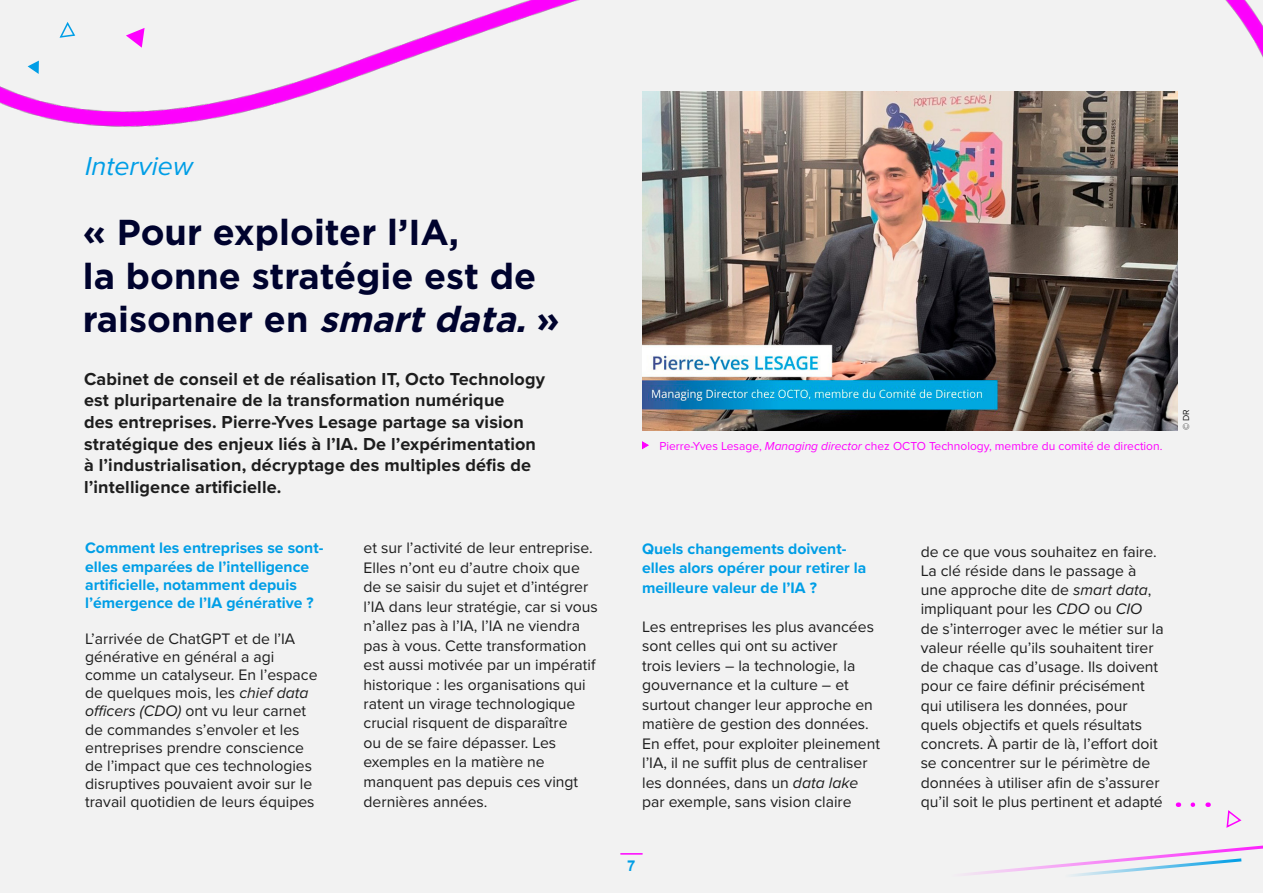
<style>
.page{position:relative;width:1263px;height:893px;background:#ededed}
.page>*{position:absolute;margin:0;border:0;box-sizing:border-box;transform-origin:0 0}
.t1{font:700 36px/43.2px "Gotham";color:#00032e}
.t2{font:italic 27px "Proxima Nova";color:#009ee6}
.t3{font:700 18px/21.6px "Proxima Nova";letter-spacing:.01em;color:#1d1d1d}
.t4{font:15.75px/19.5px "Proxima Nova";color:#1d1d1d}
.t5{font:700 15.75px/18.1px "Proxima Nova";color:#009ee6}
.t6{font:700 15px "Arial";color:#009ee6}
.t7{font:12px "Proxima Nova";color:#f0f}
.t8{font:9px "Proxima Nova";color:#1d1d1d}
.s1{font-style:italic}
</style>
<div class="page">
<svg style="left:971px;top:861px;width:271px;height:15px"></svg>
<img style="left:0;top:0;width:1263px;height:861px">
<svg style="left:642px;top:441px;width:7px;height:9px"></svg>
<svg style="left:1193px;top:802px;width:7px;height:5px"></svg>
<img style="left:642px;top:91px;width:536px;height:339px">
<h2 class="t2" style="left:85px;top:146px;width:109px">Interview</h2>
<h1 class="t1" style="left:83px;top:211px;width:478px">« Pour exploiter l’IA,<br>la bonne stratégie est de raisonner en <span class="s1">smartdata.</span>»</h1>
<p class="t3" style="left:84px;top:367px;width:462px">Cabinet de conseil et de réalisation IT, Octo Technology est pluripartenaire de la transformation numérique<br>des entreprises. Pierre-Yves Lesage partage sa vision stratégique des enjeux liés à l’IA. De l’expérimentation à l’industrialisation, décryptage des multiples défis de l’intelligence artificielle.</p>
<p class="t7" style="left:659px;top:437px;width:504px">Pierre-Yves Lesage, <span class="s1">Managing director</span> chez OCTO Technology, membre du comité de direction.</p>
<p class="t5" style="left:85px;top:539px;width:240px">Comment les entreprises se sont&shy;elles emparées de l’intelligence artificielle, notamment depuis l’émergence de l’IA générative ?</p>
<p class="t4" style="left:85px;top:629px;width:234px;line-height:18.1px">L’arrivée de ChatGPT et de l’IA générative en général a agi comme un catalyseur. En l’espace de quelques mois, les <span class="s1">chief data officers (CDO)</span> ont vu leur carnet de commandes s’envoler et les entreprises prendre conscience de l’impact que ces technologies disruptives pouvaient avoir sur le travail quotidien de leurs équipes</p>
<p class="t4" style="left:364px;top:538px;width:236px">et sur l’activité de leur entreprise.<br>Elles n’ont eu d’autre choix que de se saisir du sujet et d’intégrer l’IA dans leur stratégie, car si vous n’allez pas à l’IA, l’IA ne viendra pas à vous. Cette transformation est aussi motivée par un impératif historique : les organisations qui ratent un virage technologique crucial risquent de disparaître<br>ou de se faire dépasser. Les exemples en la matière ne manquent pas depuis ces vingt dernières années.</p>
<p class="t4" style="left:921px;top:541px;width:245px">de ce que vous souhaitez en faire.<br>La clé réside dans le passage à une approche dite de <span class="s1">smart data</span>, impliquant pour les <span class="s1">CDO</span> ou <span class="s1">CIO </span>de s’interroger avec le métier sur la valeur réelle qu’ils souhaitent tirer de chaque cas d’usage. Ils doivent pour ce faire définir précisément qui utilisera les données, pour quels objectifs et quels résultats concrets. À partir de là, l’effort doit se concentrer sur le périmètre de données à utiliser afin de s’assurer qu’il soit le plus pertinent et adapté</p>
<p class="t5" style="left:642px;top:538px;width:226px;line-height:19.5px">Quels changements doivent&shy;elles alors opérer pour retirer la meilleure valeur de l’IA ?</p>
<p class="t4" style="left:642px;top:616px;width:240px">Les entreprises les plus avancées sont celles qui ont su activer<br>trois leviers – la technologie, la gouvernance et la culture – et surtout changer leur approche en matière de gestion des données.<br>En effet, pour exploiter pleinement l’IA, il ne suffit plus de centraliser les données, dans un <span class="s1">data lake </span>par exemple, sans vision claire</p>
<p class="t6" style="left:627px;top:856px;width:10px">7</p>
<p class="t8" style="left:1179px;top:430px;width:23px;rotate:-90deg">© DR</p>
</div>
